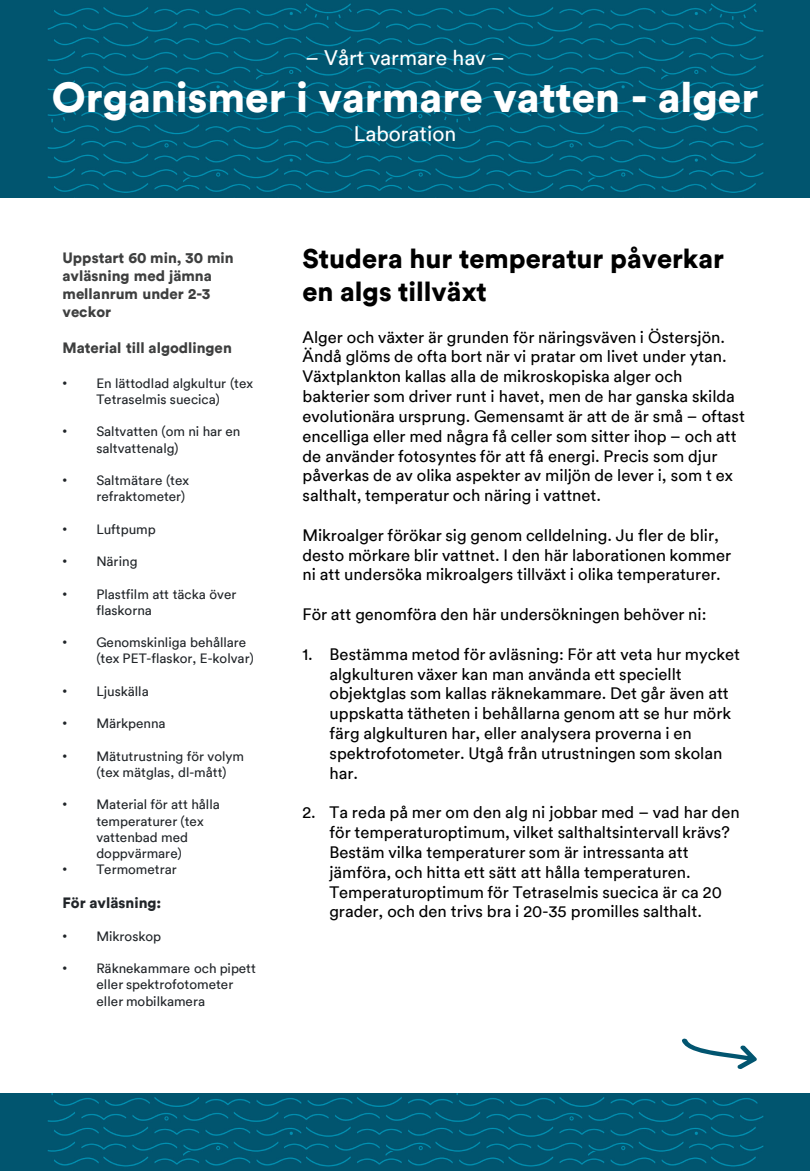
<style>
.page{position:relative;width:810px;height:1171px;background:#fff}
.page>*{position:absolute;margin:0;border:0;box-sizing:border-box;transform-origin:0 0}
.t1{font:900 42px "Circular TT";color:#fff}
.t2{font:900 27px/32.4px "Circular TT";color:#000}
.t3{font:21px "Circular TT";color:#fff}
.t4{font:16.5px/19.8px "Circular TT";color:#000}
.t5{font:900 15px/18px "Circular TT";color:#3e3f3f}
.t6{font:900 15px "Circular TT";color:#212529}
.t7{font:13.5px/16.2px "Circular TT";color:#212529}
.s1{font-family:"Arial"}
</style>
<div class="page">
<img style="left:0;top:0;width:810px;height:197px">
<img style="left:0;top:1093px;width:810px;height:77px">
<svg style="left:682px;top:1038px;width:75px;height:30px"></svg>
<p class="t3" style="left:306px;top:45px;width:200px">– Vårt varmare hav –</p>
<p class="t1" style="left:52px;top:69px;width:708px">Organismer i varmare vatten - alger</p>
<p class="t3" style="left:354px;top:121px;width:104px">Laboration</p>
<p class="t5" style="left:63px;top:248px;width:173px">Uppstart 60 min, 30 min avläsning med jämna mellanrum under 2-3 veckor</p>
<p class="t5" style="left:63px;top:338px;width:171px">Material till algodlingen</p>
<p class="t7" style="left:63px;top:374px;width:192px;text-align:center"><span class="s1">•</span> En lättodlad algkultur (tex<br>Tetraselmis suecica)</p>
<p class="t7" style="left:96px;top:423px;width:146px;text-indent:-34px"><span class="s1">•</span> Saltvatten (om ni har en saltvattenalg)</p>
<p class="t7" style="left:63px;top:472px;width:128px;text-align:right"><span class="s1">•</span> Saltmätare (tex refraktometer)</p>
<p class="t7" style="left:63px;top:520px;width:95px"><span class="s1">•</span> Luftpump</p>
<p class="t7" style="left:63px;top:553px;width:76px"><span class="s1">•</span> Näring</p>
<p class="t7" style="left:96px;top:585px;width:141px;text-indent:-34px"><span class="s1">•</span> Plastfilm att täcka över flaskorna</p>
<p class="t7" style="left:96px;top:634px;width:159px;text-indent:-34px"><span class="s1">•</span> Genomskinliga behållare (tex PET-flaskor, E-kolvar)</p>
<p class="t7" style="left:63px;top:682px;width:88px"><span class="s1">•</span> Ljuskälla</p>
<p class="t7" style="left:63px;top:715px;width:105px"><span class="s1">•</span> Märkpenna</p>
<p class="t7" style="left:96px;top:747px;width:149px;text-indent:-34px"><span class="s1">•</span> Mätutrustning för volym (tex mätglas, dl-mått)</p>
<p class="t7" style="left:96px;top:796px;width:125px;text-indent:-34px"><span class="s1">•</span> Material för att hålla temperaturer (tex vattenbad med doppvärmare)</p>
<p class="t7" style="left:63px;top:860px;width:116px"><span class="s1">•</span> Termometrar</p>
<p class="t6" style="left:63px;top:892px;width:100px">För avläsning:</p>
<p class="t7" style="left:63px;top:927px;width:100px"><span class="s1">•</span> Mikroskop</p>
<p class="t7" style="left:96px;top:959px;width:161px;text-indent:-34px"><span class="s1">•</span> Räknekammare och pipett eller spektrofotometer eller mobilkamera</p>
<p class="t2" style="left:303px;top:242px;width:423px">Studera hur temperatur påverkar en algs tillväxt</p>
<p class="t4" style="left:303px;top:326px;width:444px">Alger och växter är grunden för näringsväven i Östersjön.<br>Ändå glöms de ofta bort när vi pratar om livet under ytan.<br>Växtplankton kallas alla de mikroskopiska alger och bakterier som driver runt i havet, men de har ganska skilda evolutionära ursprung. Gemensamt är att de är små – oftast encelliga eller med några få celler som sitter ihop – och att de använder fotosyntes för att få energi. Precis som djur påverkas de av olika aspekter av miljön de lever i, som t ex salthalt, temperatur och näring i vattnet.</p>
<p class="t4" style="left:303px;top:524px;width:430px">Mikroalger förökar sig genom celldelning. Ju fler de blir, desto mörkare blir vattnet. I den här laborationen kommer ni att undersöka mikroalgers tillväxt i olika temperaturer.</p>
<p class="t4" style="left:303px;top:604px;width:406px">För att genomföra den här undersökningen behöver ni:</p>
<p class="t4" style="left:329px;top:643px;width:412px;text-indent:-27px">1. Bestämma metod för avläsning: För att veta hur mycket algkulturen växer kan man använda ett speciellt objektglas som kallas räknekammare. Det går även att uppskatta tätheten i behållarna genom att se hur mörk färg algkulturen har, eller analysera proverna i en spektrofotometer. Utgå från utrustningen som skolan har.</p>
<p class="t4" style="left:329px;top:802px;width:412px;text-indent:-27px">2. Ta reda på mer om den alg ni jobbar med – vad har den för temperaturoptimum, vilket salthaltsintervall krävs?<br>Bestäm vilka temperaturer som är intressanta att jämföra, och hitta ett sätt att hålla temperaturen.<br>Temperaturoptimum för Tetraselmis suecica är ca 20 grader, och den trivs bra i 20-35 promilles salthalt.</p>
</div>
